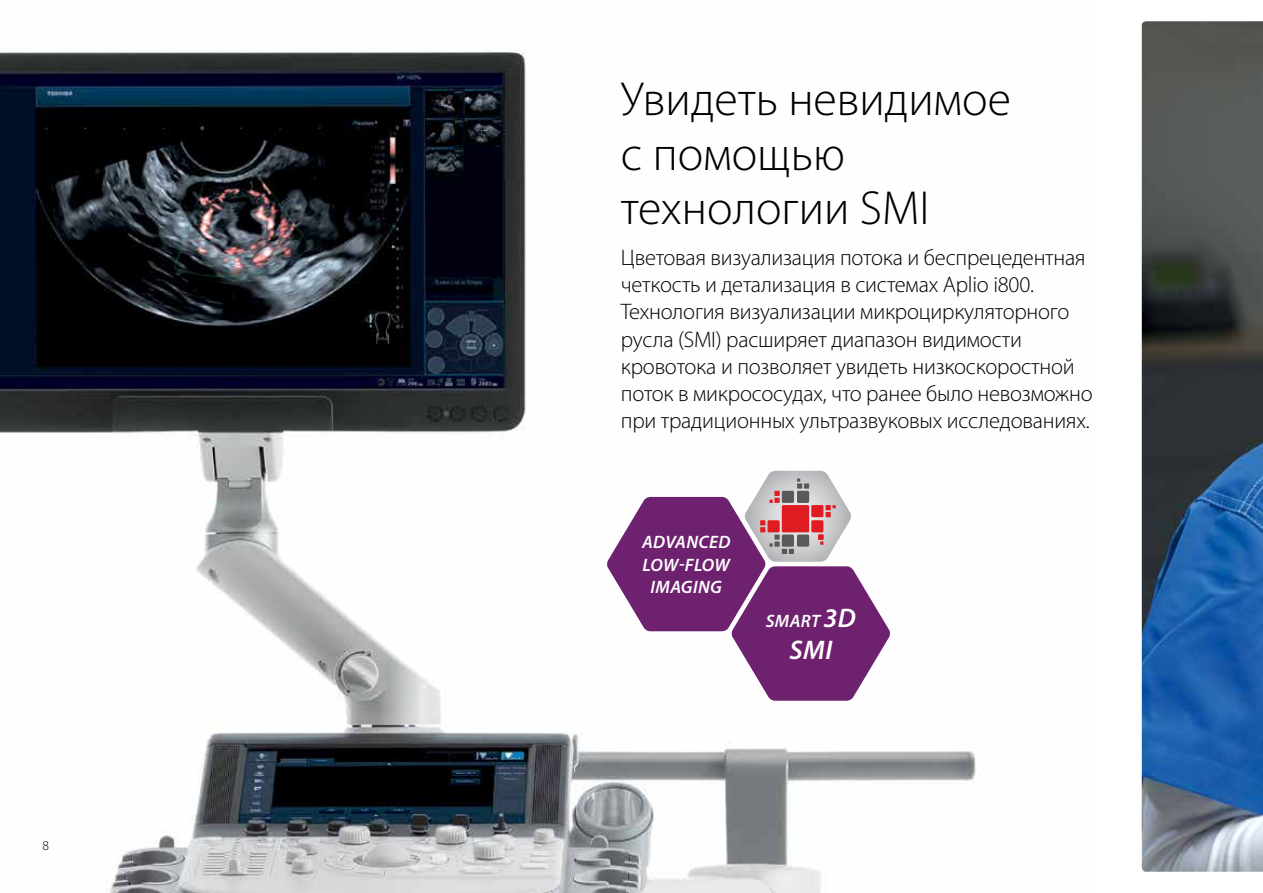
<style>
.page{position:relative;width:1263px;height:893px;background:#fff}
.page>*{position:absolute;margin:0;border:0;box-sizing:border-box;transform-origin:0 0}
.t1{font:300 48px/54.4px "Myriad Pro";color:#000}
.t2{font:italic 600 27px "Myriad Pro";color:#fff}
.t3{font:300 22.5px/27.2px "Myriad Pro";letter-spacing:-.01em;color:#000}
.t4{font:italic 600 18px/22.5px "Myriad Pro";letter-spacing:.02em;color:#fff;text-align:center}
.t5{font:300 13.5px "Myriad Pro";color:#000}
.s1{font-size:27px}
</style>
<div class="page">
<img style="left:0;top:50px;width:976px;height:843px">
<img style="left:1142px;top:21px;width:121px;height:851px">
<svg style="left:606px;top:471px;width:285px;height:230px"></svg>
<p class="t5" style="left:43px;top:838px;width:8px">8</p>
<h1 class="t1" style="left:621px;top:71px;width:392px">Увидеть невидимое с помощью технологии SMI</h1>
<p class="t3" style="left:621px;top:244px;width:473px">Цветовая визуализация потока и беспрецедентная четкость и детализация в системах Aplio i800.<br>Технология визуализации микроциркуляторного русла (SMI) расширяет диапазон видимости кровотока и позволяет увидеть низкоскоростной поток в микрососудах, что ранее было невозможно при традиционных ультразвуковых исследованиях.</p>
<p class="t4" style="left:642px;top:531px;width:90px">ADVANCED<br>LOW-FLOW<br>IMAGING</p>
<p class="t4" style="left:766px;top:609px;width:92px">SMART <span class="s1">3D</span></p>
<p class="t2" style="left:789px;top:632px;width:44px">SMI</p>
</div>
